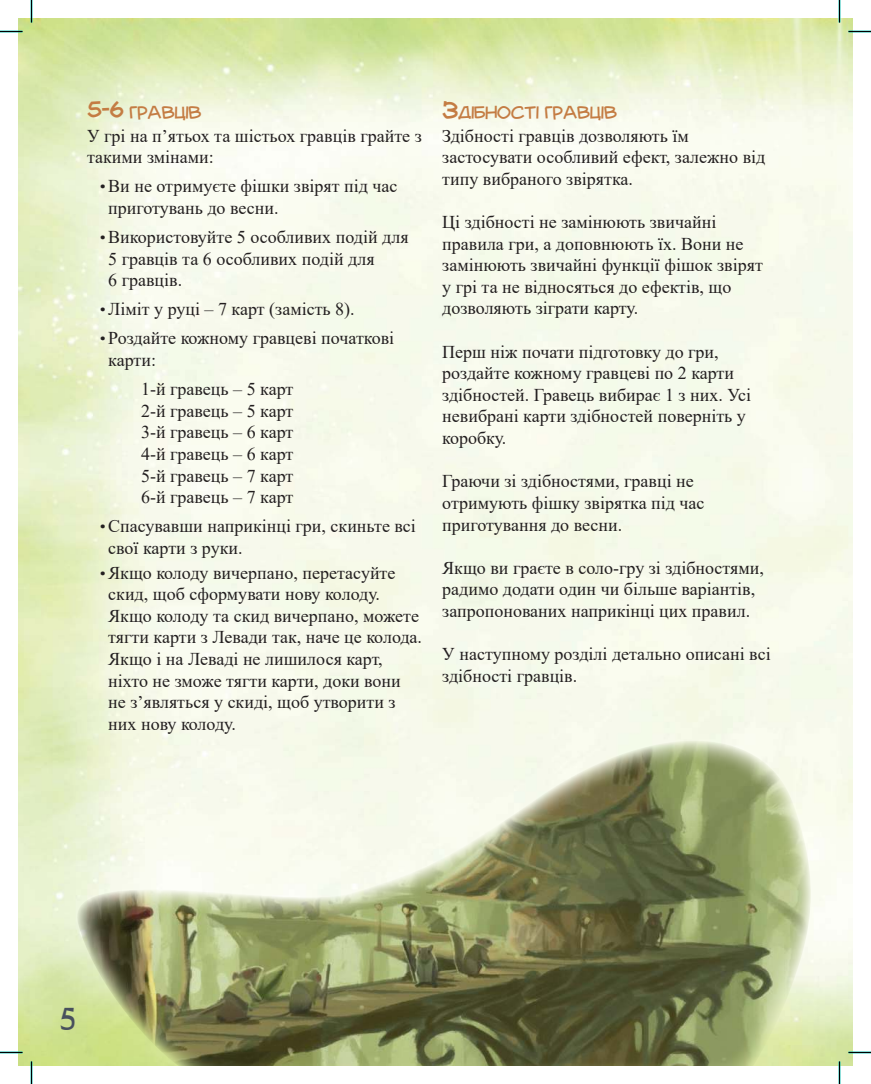
<style>
.page{position:relative;width:871px;height:1084px;background:#fff}
.page>*{position:absolute;margin:0;border:0;box-sizing:border-box;transform-origin:0 0}
.t1{font:31.5px "Uncials";color:#48505d}
.t2{font:18px/21.6px "Times New Roman";color:#231f20}
.t3{font:14.7px "Mauryssel";color:#c47c43}
.s1{font-size:21px}
.s2{font-family:"Serif 12 Beta"}
</style>
<div class="page">
<svg style="left:64px;top:730px;width:759px;height:335px;fill:#f5f9e9"></svg>
<img style="left:76px;top:740px;width:736px;height:325px">
<hr style="left:0;top:1051px;width:23px;height:2px;background:#00b5ab">
<hr style="left:848px;top:1051px;width:23px;height:2px;background:#00b5ab">
<hr style="left:838px;top:0;width:2px;height:23px;background:#00b5ab">
<hr style="left:838px;top:1061px;width:2px;height:22px;background:#00b5ab">
<svg style="left:0;top:31px;width:23px;height:1px"></svg>
<svg style="left:848px;top:31px;width:23px;height:1px"></svg>
<svg style="left:0;top:1052px;width:23px;height:1px"></svg>
<svg style="left:848px;top:1052px;width:23px;height:1px"></svg>
<svg style="left:31px;top:0;width:1px;height:23px"></svg>
<svg style="left:31px;top:1061px;width:1px;height:22px"></svg>
<svg style="left:839px;top:0;width:1px;height:23px"></svg>
<svg style="left:839px;top:1061px;width:1px;height:22px"></svg>
<p class="t3" style="left:87px;top:102px;width:116px"><span class="s1">5-6</span> гравців</p>
<p class="t2" style="left:87px;top:124px;width:336px">У грі на п’ятьох та шістьох гравців грайте з такими змінами:</p>
<p class="t2" style="left:108px;top:175px;width:291px;text-indent:-9px"><span class="s2">•</span> Ви не отримуєте фішки звірят під час приготувань до весни.</p>
<p class="t2" style="left:108px;top:225px;width:302px;text-indent:-9px"><span class="s2">•</span> Використовуйте 5 особливих подій для<br>5 гравців та 6 особливих подій для<br>6 гравців.</p>
<p class="t2" style="left:100px;top:298px;width:257px"><span class="s2">•</span> Ліміт у руці – 7 карт (замість 8).</p>
<p class="t2" style="left:108px;top:327px;width:287px;text-indent:-9px"><span class="s2">•</span> Роздайте кожному гравцеві початкові карти:</p>
<p class="t2" style="left:141px;top:378px;width:154px;text-align:justify">1-й гравець – 5 карт 2-й гравець – 5 карт 3-й гравець – 6 карт 4-й гравець – 6 карт 5-й гравець – 7 карт 6-й гравець – 7 карт</p>
<p class="t2" style="left:108px;top:515px;width:309px;text-indent:-9px"><span class="s2">•</span> Спасувавши наприкінці гри, скиньте всі свої карти з руки.</p>
<p class="t2" style="left:108px;top:561px;width:315px;text-indent:-9px"><span class="s2">•</span> Якщо колоду вичерпано, перетасуйте скид, щоб сформувати нову колоду.<br>Якщо колоду та скид вичерпано, можете тягти карти з Левади так, наче це колода.<br>Якщо і на Леваді не лишилося карт, ніхто не зможе тягти карти, доки вони не з’являться у скиді, щоб утворити з них нову колоду.</p>
<p class="t3" style="left:442px;top:102px;width:176px"><span class="s1">з</span>дібносТі гравців</p>
<p class="t2" style="left:442px;top:124px;width:325px">Здібності гравців дозволяють їм застосувати особливий ефект, залежно від типу вибраного звірятка.</p>
<p class="t2" style="left:442px;top:210px;width:322px">Ці здібності не замінюють звичайні правила гри, а доповнюють їх. Вони не замінюють звичайні функції фішок звірят у грі та не відносяться до ефектів, що дозволяють зіграти карту.</p>
<p class="t2" style="left:442px;top:340px;width:310px">Перш ніж почати підготовку до гри, роздайте кожному гравцеві по 2 карти здібностей. Гравець вибирає 1 з них. Усі невибрані карти здібностей поверніть у коробку.</p>
<p class="t2" style="left:442px;top:470px;width:264px">Граючи зі здібностями, гравці не отримують фішку звірятка під час приготування до весни.</p>
<p class="t2" style="left:442px;top:556px;width:323px">Якщо ви граєте в соло-гру зі здібностями, радимо додати один чи більше варіантів, запропонованих наприкінці цих правил.</p>
<p class="t2" style="left:442px;top:642px;width:330px">У наступному розділі детально описані всі здібності гравців.</p>
<h1 class="t1" style="left:60px;top:1000px;width:17px">5</h1>
</div>
